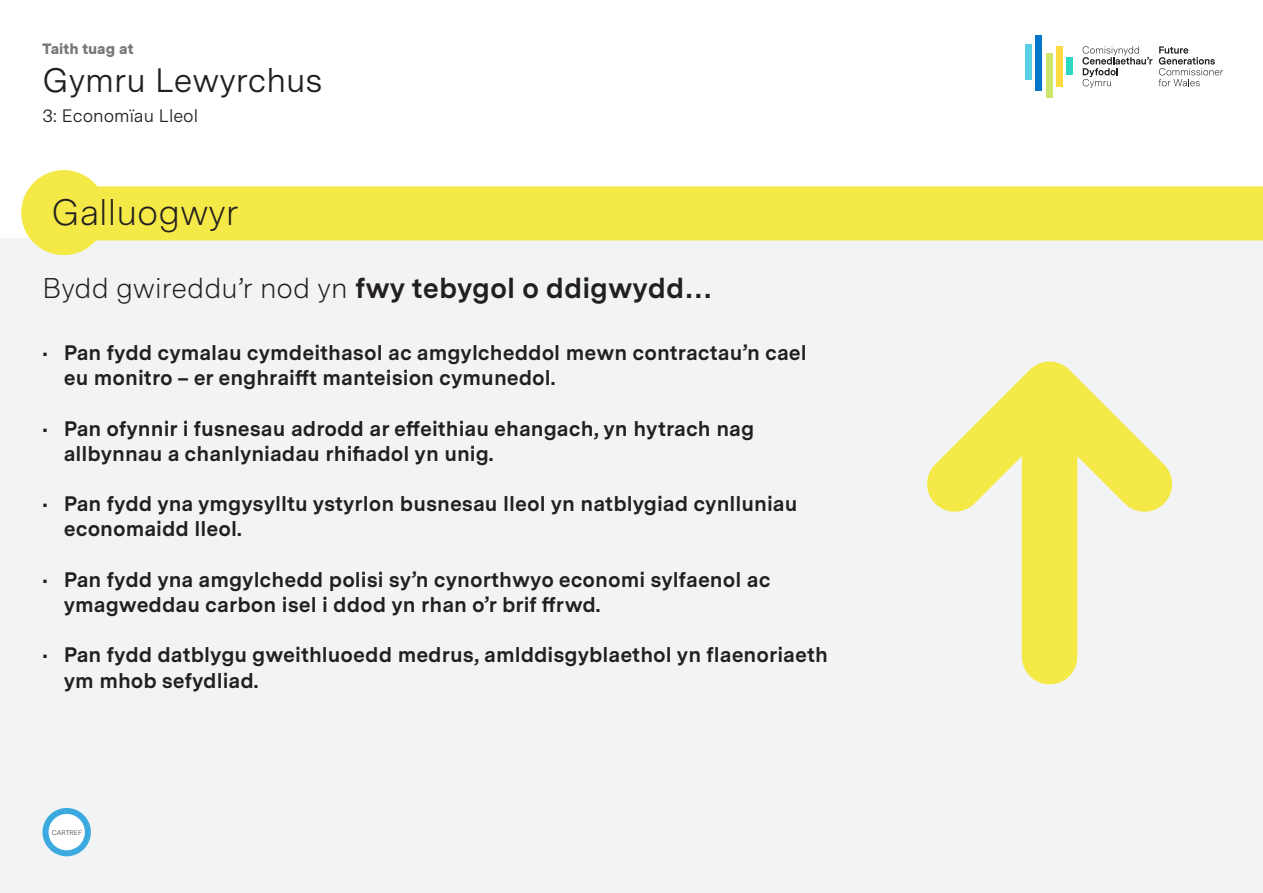
<style>
.page{position:relative;width:1263px;height:893px;background:#fff}
.page>*{position:absolute;margin:0;border:0;box-sizing:border-box;transform-origin:0 0}
.Text{font:300 36.6px "Messina Sans";color:#231f20}
.t1{font:33.75px "Messina Sans";color:#231f20}
.First_Para{font:700 28.5px "Messina Sans";color:#231f20}
.Text-2{font:700 21px/25.2px "Messina Sans";color:#231f20}
.t2{font:18px "Messina Sans";color:#231f20}
.t3{font:900 15px "Messina Sans";color:#76787b}
.Text-3{font:300 6.75px "Messina Sans";color:#231f20}
.s1{font-weight:300}
</style>
<div class="page">
<div style="left:0;top:238px;width:1263px;height:655px;background:#f2f3f4"></div>
<div style="left:21px;top:170px;width:85px;height:85px;background:#f4e947;border-radius:50%"></div>
<div style="left:1025px;top:44px;width:7px;height:35px;background:#59d0e4"></div>
<div style="left:1036px;top:35px;width:6px;height:55px;background:#0076c8"></div>
<div style="left:1046px;top:53px;width:6px;height:45px;background:#cee66e"></div>
<div style="left:1056px;top:46px;width:6px;height:40px;background:#ffdb42"></div>
<div style="left:1066px;top:57px;width:6px;height:18px;background:#2bd8c4"></div>
<svg style="left:1159px;top:46px;width:64px;height:40px"></svg>
<svg style="left:1082px;top:46px;width:70px;height:42px"></svg>
<div style="left:43px;top:186px;width:1220px;height:54px;background:#f4e947"></div>
<svg style="left:927px;top:361px;width:246px;height:201px"></svg>
<div style="left:1022px;top:402px;width:55px;height:255px;background:#f4e947"></div>
<div style="left:46px;top:811px;width:42px;height:42px;background:#fff;border-radius:50%"></div>
<div style="left:43px;top:808px;width:48px;height:48px;border:6px solid #3daadf;border-radius:50%"></div>
<p class="t3" style="left:43px;top:40px;width:92px">Taith tuag at</p>
<p class="t1" style="left:43px;top:60px;width:281px">Gymru Lewyrchus</p>
<p class="t2" style="left:43px;top:105px;width:157px">3: Economïau Lleol</p>
<p class="Text" style="left:51px;top:190px;width:189px">Galluogwyr</p>
<p class="First_Para" style="left:43px;top:271px;width:672px"><span class="s1">Bydd gwireddu’r nod yn</span> fwy tebygol o ddigwydd…</p>
<p class="Text-2" style="left:64px;top:341px;width:744px;text-indent:-21px">• Pan fydd cymalau cymdeithasol ac amgylcheddol mewn contractau’n cael eu monitro – er enghraifft manteision cymunedol.</p>
<p class="Text-2" style="left:64px;top:417px;width:692px;text-indent:-21px">• Pan ofynnir i fusnesau adrodd ar effeithiau ehangach, yn hytrach nag allbynnau a chanlyniadau rhifiadol yn unig.</p>
<p class="Text-2" style="left:64px;top:492px;width:735px;text-indent:-21px">• Pan fydd yna ymgysylltu ystyrlon busnesau lleol yn natblygiad cynlluniau economaidd lleol.</p>
<p class="Text-2" style="left:64px;top:568px;width:708px;text-indent:-21px">• Pan fydd yna amgylchedd polisi sy’n cynorthwyo economi sylfaenol ac ymagweddau carbon isel i ddod yn rhan o’r brif ffrwd.</p>
<p class="Text-2" style="left:64px;top:644px;width:766px;text-indent:-21px">• Pan fydd datblygu gweithluoedd medrus, amlddisgyblaethol yn flaenoriaeth ym mhob sefydliad.</p>
<p class="Text-3" style="left:52px;top:829px;width:31px">CARTREF</p>
</div>
